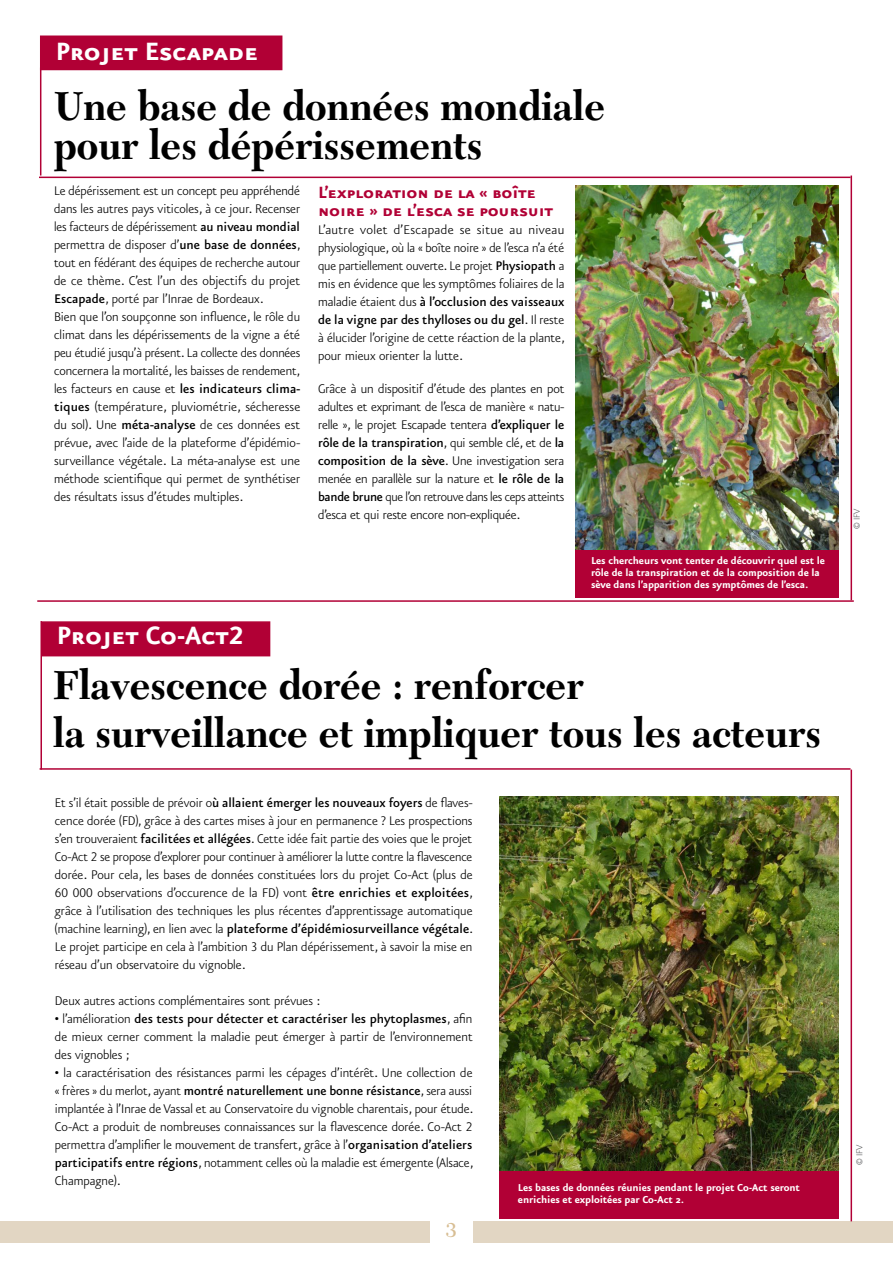
<style>
.page{position:relative;width:893px;height:1263px;background:#fff}
.page>*{position:absolute;margin:0;border:0;box-sizing:border-box;transform-origin:0 0}
.t1{font:700 42px/39px "New Caledonia";color:#000;scale:.92 1}
.t2{font:30px "Eureka Sans Bold Caps";letter-spacing:-.01em;color:#fff}
.t3{font:600 21px "New Caledonia";color:#d8be94}
.t4{font:19.5px/18px "Eureka Sans Bold Caps";letter-spacing:-.01em;color:#b10035}
.t5{font:300 15px/18px "Eureka Sans";color:#000;text-align:justify}
.t6{font:700 12px/12px "Eureka Sans";letter-spacing:-.01em;color:#fff}
.t7{font:300 10.5px "Eureka Sans";letter-spacing:-.01em;color:#646567}
.s1{font-weight:500}
.s2{font-family:"Eureka Sans Light Caps";font-weight:400}
</style>
<div class="page">
<div style="left:0;top:1221px;width:893px;height:21px;background:#e2d6c3"></div>
<div style="left:430px;top:1221px;width:42px;height:31px;background:#fff"></div>
<div style="left:40px;top:36px;width:242px;height:34px;background:#b10035"></div>
<hr style="left:850px;top:176px;width:2px;height:424px;background:#b10035">
<hr style="left:850px;top:770px;width:2px;height:451px;background:#b10035">
<hr style="left:40px;top:68px;width:1px;height:108px;background:#b10035">
<hr style="left:39px;top:177px;width:811px;height:1px;background:#b10035">
<hr style="left:37px;top:600px;width:817px;height:2px;background:#b10035">
<img style="left:576px;top:186px;width:263px;height:364px">
<img style="left:500px;top:796px;width:339px;height:375px">
<div style="left:42px;top:621px;width:228px;height:35px;background:#b10035;border:2px solid #b10035"></div>
<hr style="left:40px;top:621px;width:2px;height:149px;background:#b10035">
<hr style="left:40px;top:768px;width:810px;height:2px;background:#b10035">
<div style="left:500px;top:1171px;width:339px;height:47px;background:#b10035"></div>
<div style="left:576px;top:550px;width:263px;height:48px;background:#b10035"></div>
<h2 class="t2" style="left:55px;top:36px;width:204px">Projet Escapade</h2>
<h1 class="t1" style="left:54px;top:88px;width:601px">Une base de données mondiale pour les dépérissements</h1>
<p class="t5" style="left:54px;top:182px;width:248px;text-align:left">Le dépérissement est un concept peu appréhendé dans les autres pays viticoles, à ce jour. Recenser les facteurs de dépérissement <span class="s1">au niveau mondial </span>permettra de disposer d’<span class="s1">une base de données</span>, tout en fédérant des équipes de recherche autour de ce thème. C’est l’un des objectifs du projet <span class="s1">Escapade</span>, porté par l’Inrae de Bordeaux.<br>Bien que l’on soupçonne son influence, le rôle du climat dans les dépérissements de la vigne a été peu étudié jusqu’à présent. La collecte des données concernera la mortalité, les baisses de rendement, les facteurs en cause et <span class="s1">les indicateurs clima&shy;tiques</span> (température, pluviométrie, sécheresse du sol). Une <span class="s1">méta-analyse</span> de ces données est prévue, avec l’aide de la plateforme d’épidémio&shy;surveillance végétale. La méta-analyse est une méthode scientifique qui permet de synthétiser des résultats issus d’études multiples.</p>
<h3 class="t4" style="left:318px;top:184px;width:236px">L’exploration de la « boîte noire » de l’esca se poursuit</h3>
<p class="t5" style="left:318px;top:221px;width:248px">L’autre volet d’Escapade se situe au niveau physiologique, où la « boîte noire » de l’esca n’a été que partiellement ouverte. Le projet <span class="s1">Physiopath</span> a mis en évidence que les symptômes foliaires de la maladie étaient dus <span class="s1">à l’occlusion des vaisseaux de la vigne par des thylloses ou du gel</span>. Il reste à élucider l’origine de cette réaction de la plante, pour mieux orienter la lutte.</p>
<p class="t5" style="left:318px;top:380px;width:248px">Grâce à un dispositif d’étude des plantes en pot adultes et exprimant de l’esca de manière « natu&shy;relle », le projet Escapade tentera <span class="s1">d’expliquer le rôle de la transpiration</span>, qui semble clé, et de <span class="s1">la composition de la sève</span>. Une investigation sera menée en parallèle sur la nature et <span class="s1">le rôle de la bande brune</span> que l’on retrouve dans les ceps atteints d’esca et qui reste encore non-expliquée.</p>
<h2 class="t2" style="left:57px;top:620px;width:189px">Projet Co-Act2</h2>
<p class="t6" style="left:591px;top:555px;width:235px">Les chercheurs vont tenter de découvrir quel est le rôle de la transpiration et de la composition de la sève dans l’apparition des symptômes de l’esca.</p>
<h1 class="t1" style="left:53px;top:662px;width:836px;line-height:48px">Flavescence dorée : renforcer<br>la surveillance et impliquer tous les acteurs</h1>
<p class="t5" style="left:55px;top:794px;width:420px">Et s’il était possible de prévoir o<span class="s1">ù allaient émerger les nouveaux foyers</span> de flaves&shy;cence dorée (FD), grâce à des cartes mises à jour en permanence ? Les prospections s’en trouveraient <span class="s1">facilitées et allégées</span>. Cette idée fait partie des voies que le projet Co-Act <span class="s2">2</span> se propose d’explorer pour continuer à améliorer la lutte contre la flavescence dorée. Pour cela, les bases de données constituées lors du projet Co-Act (plus de <span class="s2">60 000</span> observations d’occurence de la FD) vont <span class="s1">être enrichies et exploitées</span>, grâce à l’utilisation des techniques les plus récentes d’apprentissage automatique (machine learning), en lien avec la <span class="s1">plateforme d’épidémiosurveillance végétale</span>.<br>Le projet participe en cela à l’ambition <span class="s2">3</span> du Plan dépérissement, à savoir la mise en réseau d’un observatoire du vignoble.</p>
<p class="t5" style="left:55px;top:992px;width:267px">Deux autres actions complémentaires sont prévues :</p>
<p class="t5" style="left:55px;top:1010px;width:419px">• l’amélioration <span class="s1">des tests pour détecter et caractériser les phytoplasmes</span>, afin de mieux cerner comment la maladie peut émerger à partir de l’environnement des vignobles ;</p>
<p class="t5" style="left:55px;top:1064px;width:420px">• la caractérisation des résistances parmi les cépages d’intérêt. Une collection de « frères » du merlot, ayant <span class="s1">montré naturellement une bonne résistance</span>, sera aussi implantée à l’Inrae de Vassal et au Conservatoire du vignoble charentais, pour étude.<br>Co-Act a produit de nombreuses connaissances sur la flavescence dorée. Co-Act <span class="s2">2 </span>permettra d’amplifier le mouvement de transfert, grâce à l’<span class="s1">organisation d’ateliers participatifs entre régions</span>, notamment celles où la maladie est émergente (Alsace, Champagne).</p>
<h3 class="t3" style="left:446px;top:1217px;width:12px">3</h3>
<p class="t6" style="left:518px;top:1182px;width:284px">Les bases de données réunies pendant le projet Co-Act seront enrichies et exploitées par Co-Act 2.</p>
<p class="t7" style="left:852px;top:529px;width:22px;rotate:-90deg">© IFV</p>
<p class="t7" style="left:854px;top:1165px;width:22px;rotate:-90deg">© IFV</p>
</div>
